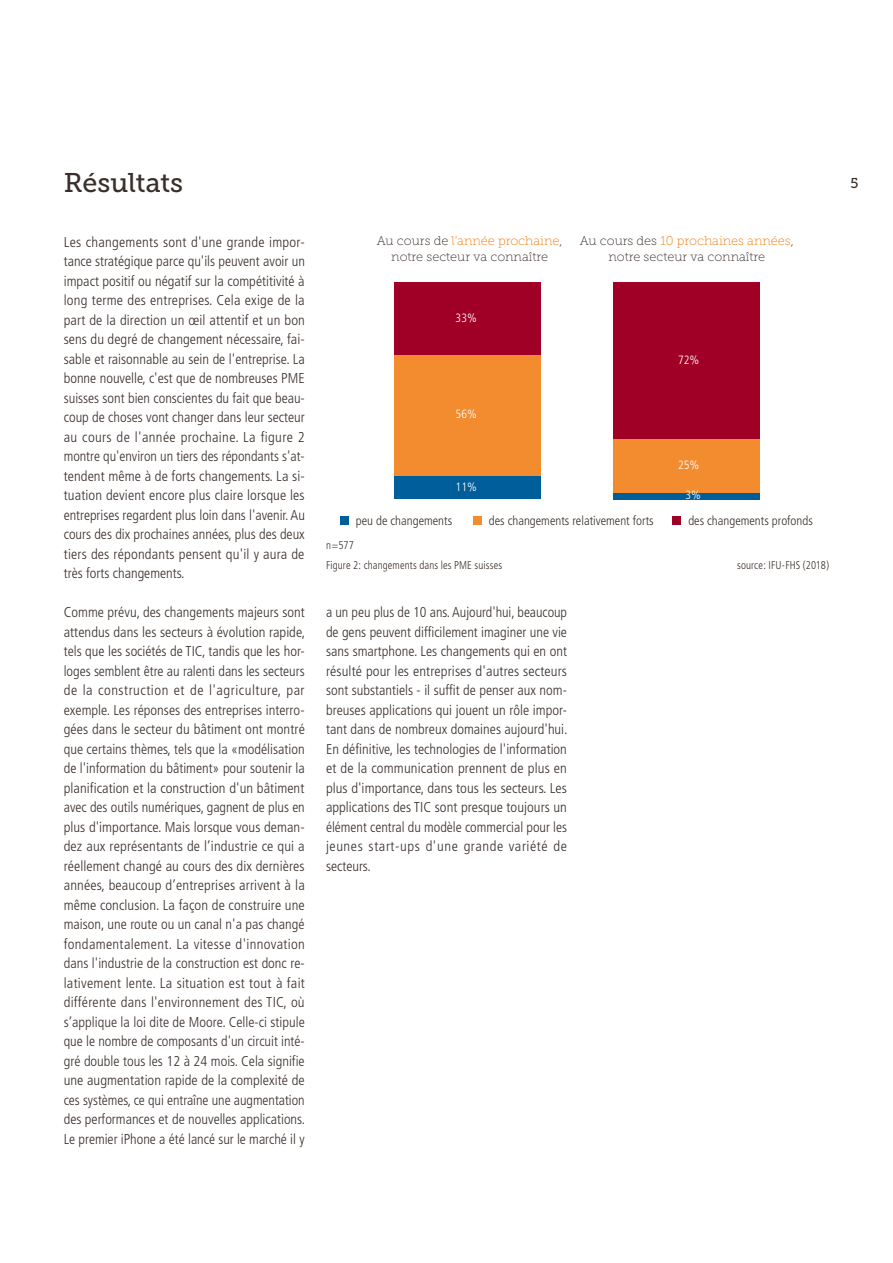
<style>
.page{position:relative;width:893px;height:1263px;background:#fff}
.page>*{position:absolute;margin:0;border:0;box-sizing:border-box;transform-origin:0 0}
._01_Headline_Museo_I{font:27px "Museo Slab 500";color:#3a302b}
._02_Grundtext_Frutig{font:300 condensed 14.25px/19.5px "Frutiger";color:#3a302b;text-align:justify}
.t1{font:14.25px "Museo Slab 500";color:#3a302b}
.t2{font:12.75px/15.3px "Museo Slab 100";color:#3a302b;text-align:center}
.t3{font:300 condensed 12.75px "Frutiger";color:#3a302b}
.t4{font:300 condensed 12px "Frutiger";color:#fff}
._07_Bilduntertitel{font:300 condensed 11.25px "Frutiger";letter-spacing:.01em;color:#3a302b;scale:.95 1}
.s1{color:#ef7c0c}
</style>
<div class="page">
<div style="left:341px;top:516px;width:8px;height:9px;background:#005e9b"></div>
<div style="left:473px;top:516px;width:9px;height:9px;background:#f28c2f"></div>
<div style="left:673px;top:516px;width:8px;height:9px;background:#a10026"></div>
<div style="left:613px;top:493px;width:147px;height:6px;background:#005e9b"></div>
<div style="left:613px;top:438px;width:147px;height:55px;background:#f28c2f"></div>
<div style="left:613px;top:282px;width:147px;height:156px;background:#a10026"></div>
<div style="left:394px;top:475px;width:146px;height:24px;background:#005e9b"></div>
<div style="left:394px;top:355px;width:146px;height:120px;background:#f28c2f"></div>
<div style="left:394px;top:282px;width:146px;height:73px;background:#a10026"></div>
<p class="_01_Headline_Museo_I" style="left:64px;top:168px;width:121px">Résultats</p>
<p class="t1" style="left:850px;top:175px;width:10px">5</p>
<p class="_02_Grundtext_Frutig" style="left:64px;top:232px;width:243px">Les changements sont d'une grande impor&shy;tance stratégique parce qu'ils peuvent avoir un impact positif ou négatif sur la compétitivité à long terme des entreprises. Cela exige de la part de la direction un œil attentif et un bon sens du degré de changement nécessaire, fai&shy;sable et raisonnable au sein de l'entreprise. La bonne nouvelle, c'est que de nombreuses PME suisses sont bien conscientes du fait que beau&shy;coup de choses vont changer dans leur secteur au cours de l'année prochaine. La figure 2 montre qu'environ un tiers des répondants s'at&shy;tendent même à de forts changements. La si&shy;tuation devient encore plus claire lorsque les entreprises regardent plus loin dans l'avenir. Au cours des dix prochaines années, plus des deux tiers des répondants pensent qu'il y aura de très forts changements.</p>
<p class="_02_Grundtext_Frutig" style="left:64px;top:603px;width:243px">Comme prévu, des changements majeurs sont attendus dans les secteurs à évolution rapide, tels que les sociétés de TIC, tandis que les hor&shy;loges semblent être au ralenti dans les secteurs de la construction et de l'agriculture, par exemple. Les réponses des entreprises interro&shy;gées dans le secteur du bâtiment ont montré que certains thèmes, tels que la «modélisation de l'information du bâtiment» pour soutenir la planification et la construction d'un bâtiment avec des outils numériques, gagnent de plus en plus d'importance. Mais lorsque vous deman&shy;dez aux représentants de l’industrie ce qui a réellement changé au cours des dix dernières années, beaucoup d’entreprises arrivent à la même conclusion. La façon de construire une maison, une route ou un canal n'a pas changé fondamentalement. La vitesse d'innovation dans l'industrie de la construction est donc re&shy;lativement lente. La situation est tout à fait différente dans l'environnement des TIC, où s’applique la loi dite de Moore. Celle-ci stipule que le nombre de composants d'un circuit inté&shy;gré double tous les 12 à 24 mois. Cela signifie une augmentation rapide de la complexité de ces systèmes, ce qui entraîne une augmentation des performances et de nouvelles applications.<br>Le premier iPhone a été lancé sur le marché il y</p>
<p class="_02_Grundtext_Frutig" style="left:326px;top:603px;width:243px">a un peu plus de 10 ans. Aujourd'hui, beaucoup de gens peuvent difficilement imaginer une vie sans smartphone. Les changements qui en ont résulté pour les entreprises d'autres secteurs sont substantiels - il suffit de penser aux nom&shy;breuses applications qui jouent un rôle impor&shy;tant dans de nombreux domaines aujourd'hui.<br>En définitive, les technologies de l'information et de la communication prennent de plus en plus d'importance, dans tous les secteurs. Les applications des TIC sont presque toujours un élément central du modèle commercial pour les jeunes start-ups d'une grande variété de secteurs.</p>
<p class="t2" style="left:580px;top:233px;width:216px">Au cours des <span class="s1">10 prochaines années</span>, notre secteur va connaître</p>
<p class="t2" style="left:377px;top:233px;width:187px">Au cours de <span class="s1">l’année prochaine</span>, notre secteur va connaître</p>
<p class="t4" style="left:456px;top:311px;width:23px">33%</p>
<p class="t4" style="left:678px;top:353px;width:23px">72%</p>
<p class="t4" style="left:456px;top:407px;width:23px">56%</p>
<p class="t4" style="left:678px;top:458px;width:23px">25%</p>
<p class="t4" style="left:685px;top:488px;width:17px">3%</p>
<p class="t4" style="left:456px;top:480px;width:23px">11%</p>
<p class="t3" style="left:356px;top:514px;width:98px">peu de changements</p>
<p class="t3" style="left:489px;top:514px;width:166px">des changements relativement forts</p>
<p class="t3" style="left:688px;top:514px;width:126px">des changements profonds</p>
<p class="_07_Bilduntertitel" style="left:326px;top:539px;width:31px">n=577</p>
<p class="_07_Bilduntertitel" style="left:326px;top:558px;width:187px">Figure 2: changements dans les PME suisses</p>
<p class="_07_Bilduntertitel" style="left:737px;top:558px;width:98px">source: IFU-FHS (2018)</p>
</div>
